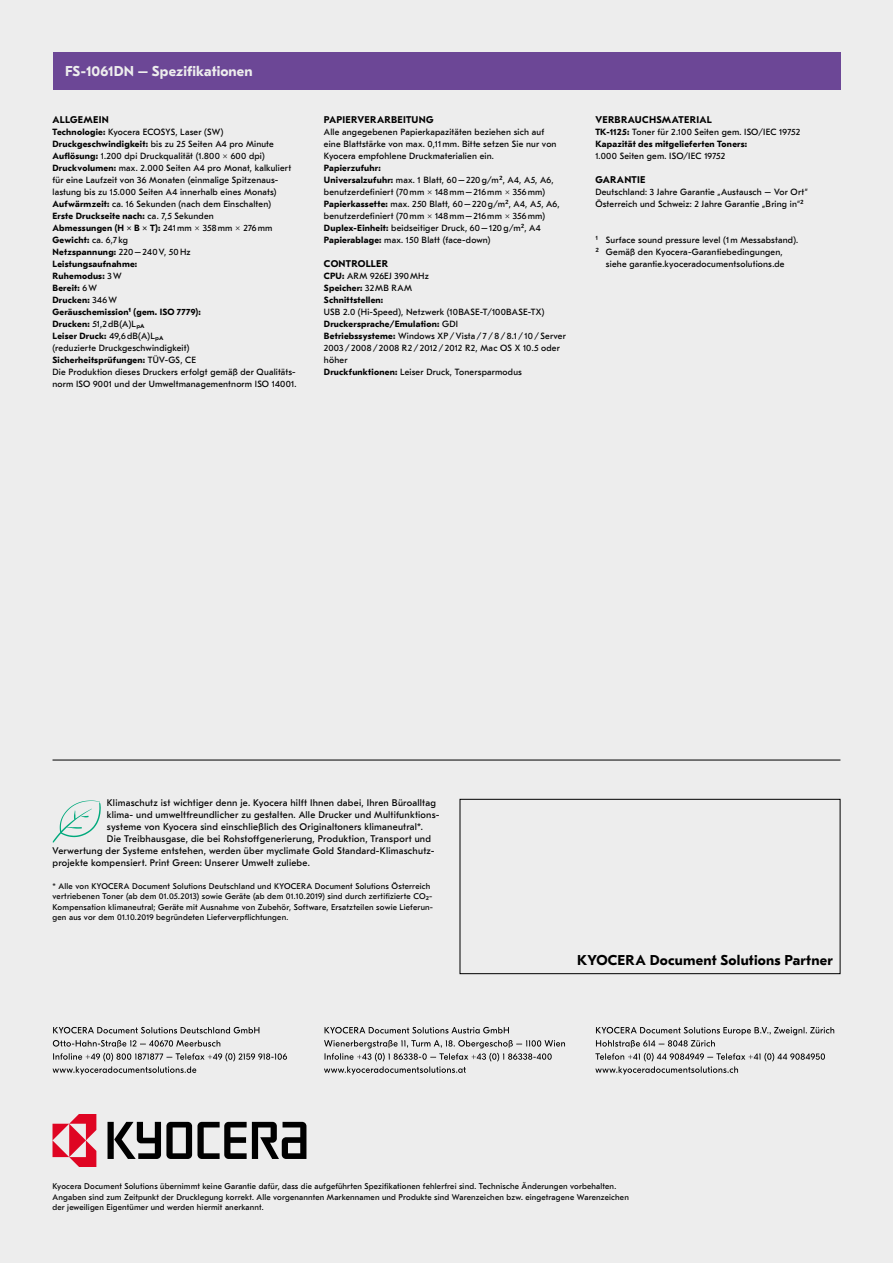
<style>
.page{position:relative;width:893px;height:1263px;background:#ededed}
.page>*{position:absolute;margin:0;border:0;box-sizing:border-box;transform-origin:0 0}
.t1{font:700 14.25px "GT Eesti Pro Text";letter-spacing:.015em;color:#000}
.Table_Title_A{font:700 14.25px "GT Eesti Pro Text";letter-spacing:.005em;color:#ededed}
.Technical_Data_Categ{font:700 9.75px "GT Eesti Pro Text";letter-spacing:.025em;color:#000}
.Technical_Data{font:700 9.75px "GT Eesti Pro Text";letter-spacing:.02em;color:#000}
.KYO_06_Body_copy_tex{font:9.6px "GT Eesti Pro Text";letter-spacing:.025em;color:#000}
.Technical_Data-2{font:9px/12px "GT Eesti Pro Text";letter-spacing:.02em;color:#000}
.Technical_Data-3{font:700 9px "GT Eesti Pro Text";letter-spacing:.025em;color:#000}
.KYO_06_Body_copy_tex-2{font:8.25px/10.5px "GT Eesti Pro Text";letter-spacing:.02em;color:#000}
.s1{font-weight:700}
.s2{font-weight:400}
</style>
<div class="page">
<div style="left:460px;top:799px;width:380px;height:175px;border:1px solid #000"></div>
<svg style="left:108px;top:1122px;width:198px;height:37px"></svg>
<svg style="left:53px;top:1114px;width:43px;height:53px"></svg>
<hr style="left:53px;top:760px;width:787px;height:1px;background:#000">
<svg style="left:324px;top:1040px;width:241px;height:34px"></svg>
<svg style="left:325px;top:1027px;width:184px;height:6px"></svg>
<svg style="left:595px;top:1027px;width:239px;height:47px"></svg>
<svg style="left:53px;top:1040px;width:234px;height:34px"></svg>
<svg style="left:53px;top:1027px;width:206px;height:6px"></svg>
<div style="left:53px;top:53px;width:787px;height:37px;background:#6c4796"></div>
<svg style="left:53px;top:800px;width:48px;height:43px"></svg>
<p class="Table_Title_A" style="left:65px;top:64px;width:189px">FS-1061DN – Spezifikationen</p>
<p class="Technical_Data_Categ" style="left:53px;top:114px;width:58px">ALLGEMEIN</p>
<p class="Technical_Data-2" style="left:53px;top:126px;width:172px"><span class="s1">Technologie:</span> Kyocera ECOSYS, Laser (SW)</p>
<p class="Technical_Data-2" style="left:53px;top:138px;width:223px"><span class="s1">Druckgeschwindigkeit:</span> bis zu 25 Seiten A4 pro Minute</p>
<p class="Technical_Data-2" style="left:53px;top:150px;width:214px"><span class="s1">Auflösung:</span> 1.200 dpi Druckqualität (1.800 × 600 dpi)</p>
<p class="Technical_Data-2" style="left:53px;top:162px;width:240px"><span class="s1">Druckvolumen:</span> max. 2.000 Seiten A4 pro Monat, kalkuliert für eine Laufzeit von 36 Monaten (einmalige Spitzenaus&shy;lastung bis zu 15.000 Seiten A4 innerhalb eines Monats)</p>
<p class="Technical_Data-2" style="left:53px;top:198px;width:220px"><span class="s1">Aufwärmzeit:</span> ca. 16 Sekunden (nach dem Einschalten)</p>
<p class="Technical_Data-3" style="left:53px;top:210px;width:163px">Erste Druckseite nach: <span class="s2">ca. 7,5 Sekunden</span></p>
<p class="Technical_Data-3" style="left:53px;top:222px;width:222px">Abmessungen (H × B × T): <span class="s2">241 mm × 358 mm × 276 mm</span></p>
<p class="Technical_Data-3" style="left:53px;top:234px;width:77px">Gewicht: <span class="s2">ca. 6,7 kg</span></p>
<p class="Technical_Data-3" style="left:53px;top:246px;width:140px">Netzspannung: <span class="s2">220 – 240 V, 50 Hz</span></p>
<p class="Technical_Data-3" style="left:53px;top:258px;width:86px">Leistungsaufnahme:</p>
<p class="Technical_Data-3" style="left:53px;top:270px;width:71px">Ruhemodus: <span class="s2">3 W</span></p>
<p class="Technical_Data-3" style="left:53px;top:282px;width:46px">Bereit: <span class="s2">6 W</span></p>
<p class="Technical_Data-3" style="left:53px;top:294px;width:66px">Drucken: <span class="s2">346 W</span></p>
<p class="Technical_Data-3" style="left:53px;top:306px;width:150px">Geräuschemission1 (gem. ISO 7779):</p>
<p class="Technical_Data-2" style="left:53px;top:318px;width:94px"><span class="s1">Drucken:</span> 51,2 dB(A)Lp<sub>A</sub></p>
<p class="Technical_Data-3" style="left:53px;top:330px;width:112px">Leiser Druck: <span class="s2">49,6 dB(A)Lp</span><sub>A</sub></p>
<p class="Technical_Data-2" style="left:53px;top:342px;width:138px">(reduzierte Druckgeschwindigkeit)</p>
<p class="Technical_Data-3" style="left:53px;top:354px;width:145px">Sicherheitsprüfungen: <span class="s2">TÜV-GS, CE</span></p>
<p class="Technical_Data-2" style="left:53px;top:366px;width:245px">Die Produktion dieses Druckers erfolgt gemäß der Qualitäts&shy;norm ISO 9001 und der Umweltmanagementnorm ISO 14001.</p>
<p class="Technical_Data_Categ" style="left:324px;top:114px;width:111px">PAPIERVERARBEITUNG</p>
<p class="Technical_Data-2" style="left:324px;top:126px;width:234px">Alle angegebenen Papierkapazitäten beziehen sich auf eine Blattstärke von max. 0,11 mm. Bitte setzen Sie nur von<br>Kyocera empfohlene Druckmaterialien ein.</p>
<p class="Technical_Data-3" style="left:324px;top:162px;width:58px">Papierzufuhr:</p>
<p class="Technical_Data-2" style="left:324px;top:174px;width:231px"><span class="s1">Universalzufuhr:</span> max. 1 Blatt, 60 – 220 g/m2, A4, A5, A6, benutzerdefiniert (70 mm × 148 mm – 216 mm × 356 mm)</p>
<p class="Technical_Data-2" style="left:324px;top:198px;width:237px"><span class="s1">Papierkassette:</span> max. 250 Blatt, 60 – 220 g/m2, A4, A5, A6, benutzerdefiniert (70 mm × 148 mm – 216 mm × 356 mm)</p>
<p class="Technical_Data-2" style="left:324px;top:222px;width:218px"><span class="s1">Duplex-Einheit:</span> beidseitiger Druck, 60 – 120 g/m2, A4</p>
<p class="Technical_Data-2" style="left:324px;top:234px;width:168px"><span class="s1">Papierablage:</span> max. 150 Blatt (face-down)</p>
<p class="Technical_Data" style="left:324px;top:258px;width:66px">CONTROLLER</p>
<p class="Technical_Data-2" style="left:324px;top:270px;width:107px"><span class="s1">CPU:</span> ARM 926EJ 390 MHz</p>
<p class="Technical_Data-3" style="left:324px;top:282px;width:90px">Speicher: <span class="s2">32 MB RAM</span></p>
<p class="Technical_Data-3" style="left:324px;top:294px;width:61px">Schnittstellen:</p>
<p class="Technical_Data-2" style="left:324px;top:306px;width:222px">USB 2.0 (Hi-Speed), Netzwerk (10BASE-T/100BASE-TX)</p>
<p class="Technical_Data-3" style="left:324px;top:318px;width:136px">Druckersprache/Emulation: <span class="s2">GDI</span></p>
<p class="Technical_Data-2" style="left:324px;top:330px;width:243px"><span class="s1">Betriebssysteme:</span> Windows XP / Vista / 7 / 8 / 8.1 / 10 / Server<br>2003 / 2008 / 2008 R2 / 2012 / 2012 R2, Mac OS X 10.5 oder höher</p>
<p class="Technical_Data-2" style="left:324px;top:366px;width:200px"><span class="s1">Druckfunktionen:</span> Leiser Druck, Tonersparmodus</p>
<p class="Technical_Data_Categ" style="left:595px;top:114px;width:118px">VERBRAUCHSMATERIAL</p>
<p class="Technical_Data-2" style="left:595px;top:126px;width:206px"><span class="s1">TK-1125:</span> Toner für 2.100 Seiten gem. ISO/IEC 19752</p>
<p class="Technical_Data-3" style="left:595px;top:138px;width:153px">Kapazität des mitgelieferten Toners:</p>
<p class="Technical_Data-2" style="left:595px;top:150px;width:131px">1.000 Seiten gem. ISO/IEC 19752</p>
<p class="Technical_Data_Categ" style="left:595px;top:174px;width:52px">GARANTIE</p>
<p class="Technical_Data-2" style="left:595px;top:186px;width:214px">Deutschland: 3 Jahre Garantie „Austausch – Vor Ort“</p>
<p class="Technical_Data-2" style="left:595px;top:198px;width:210px">Österreich und Schweiz: 2 Jahre Garantie „Bring in“2</p>
<p class="Technical_Data-2" style="left:595px;top:234px;width:204px">1 Surface sound pressure level (1 m Messabstand).</p>
<p class="Technical_Data-2" style="left:595px;top:246px;width:191px;text-align:right">2 Gemäß den Kyocera-Garantiebedingungen, siehe garantie.kyoceradocumentsolutions.de</p>
<p class="KYO_06_Body_copy_tex" style="left:107px;top:797px;width:331px">Klimaschutz ist wichtiger denn je. Kyocera hilft Ihnen dabei, Ihren Büroalltag</p>
<p class="KYO_06_Body_copy_tex" style="left:107px;top:809px;width:333px">klima- und umweltfreundlicher zu gestalten. Alle Drucker und Multifunktions-</p>
<p class="KYO_06_Body_copy_tex" style="left:107px;top:821px;width:318px">systeme von Kyocera sind einschließlich des Originaltoners klimaneutral*.</p>
<p class="KYO_06_Body_copy_tex" style="left:107px;top:833px;width:326px">Die Treibhausgase, die bei Rohstoffgenerierung, Produktion, Transport und</p>
<p class="KYO_06_Body_copy_tex" style="left:53px;top:845px;width:384px">Verwertung der Systeme entstehen, werden über myclimate Gold Standard-Klimaschutz-</p>
<p class="KYO_06_Body_copy_tex" style="left:53px;top:857px;width:259px">projekte kompensiert. Print Green: Unserer Umwelt zuliebe.</p>
<p class="KYO_06_Body_copy_tex-2" style="left:53px;top:881px;width:382px">* Alle von KYOCERA Document Solutions Deutschland und KYOCERA Document Solutions Österreich vertriebenen Toner (ab dem 01.05.2013) sowie Geräte (ab dem 01.10.2019) sind durch zertifizierte CO2- Kompensation klimaneutral; Geräte mit Ausnahme von Zubehör, Software, Ersatzteilen sowie Lieferun&shy;gen aus vor dem 01.10.2019 begründeten Lieferverpflichtungen.</p>
<h1 class="t1" style="left:577px;top:952px;width:257px">KYOCERA Document Solutions Partner</h1>
<p class="KYO_06_Body_copy_tex-2" style="left:53px;top:1181px;width:578px">Kyocera Document Solutions übernimmt keine Garantie dafür, dass die aufgeführten Spezifikationen fehlerfrei sind. Technische Änderungen vorbehalten.<br>Angaben sind zum Zeitpunkt der Drucklegung korrekt. Alle vorgenannten Markennamen und Produkte sind Warenzeichen bzw. eingetragene Warenzeichen der jeweiligen Eigentümer und werden hiermit anerkannt.</p>
</div>
